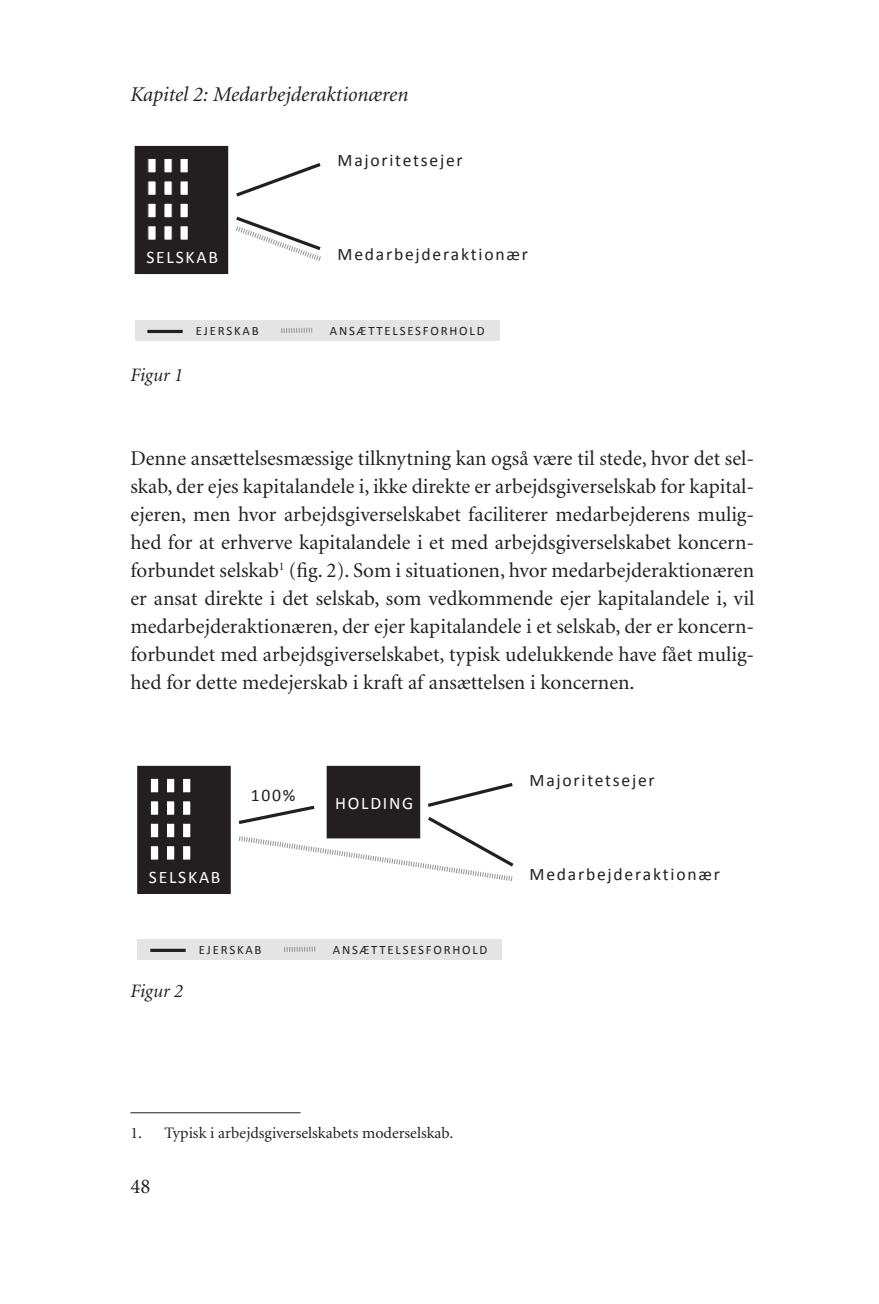
<style>
.page{position:relative;width:879px;height:1304px;background:#fff}
.page>*{position:absolute;margin:0;border:0;box-sizing:border-box;transform-origin:0 0}
.t1{font:35.2px "Calibri";color:#231f20}
.brl{font:21px/28px "Minion";color:#231f20}
.t2{font:italic 21px "Minion";color:#231f20}
.Petit{font:italic 19px "Minion";color:#231f20}
.t3{font:17.6px "Calibri";letter-spacing:.1em;color:#231f20}
.t4{font:17.6px "Calibri";letter-spacing:.1em;color:#fff}
.noter{font:16px "Minion";color:#231f20}
.t5{font:12.8px "Calibri";letter-spacing:.14em;color:#231f20}
</style>
<div class="page">
<hr style="left:130px;top:1112px;width:170px;height:1px;background:#231f20">
<div style="left:135px;top:147px;width:92px;height:126px;background:#231f20"></div>
<div style="left:135px;top:146px;width:93px;height:128px;border:2px solid #231f20"></div>
<div style="left:148px;top:158px;width:8px;height:15px;background:#fff"></div>
<div style="left:147px;top:158px;width:10px;height:16px;border:1px solid #231f20"></div>
<div style="left:148px;top:181px;width:8px;height:14px;background:#fff"></div>
<div style="left:147px;top:180px;width:10px;height:16px;border:1px solid #231f20"></div>
<div style="left:148px;top:203px;width:8px;height:15px;background:#fff"></div>
<div style="left:147px;top:203px;width:10px;height:15px;border:1px solid #231f20"></div>
<div style="left:148px;top:226px;width:8px;height:14px;background:#fff"></div>
<div style="left:147px;top:225px;width:10px;height:16px;border:1px solid #231f20"></div>
<div style="left:164px;top:158px;width:8px;height:15px;background:#fff"></div>
<div style="left:163px;top:158px;width:10px;height:16px;border:1px solid #231f20"></div>
<div style="left:164px;top:181px;width:8px;height:14px;background:#fff"></div>
<div style="left:163px;top:180px;width:10px;height:16px;border:1px solid #231f20"></div>
<div style="left:164px;top:203px;width:8px;height:15px;background:#fff"></div>
<div style="left:163px;top:203px;width:10px;height:15px;border:1px solid #231f20"></div>
<div style="left:164px;top:226px;width:8px;height:14px;background:#fff"></div>
<div style="left:163px;top:225px;width:10px;height:16px;border:1px solid #231f20"></div>
<div style="left:180px;top:158px;width:8px;height:15px;background:#fff"></div>
<div style="left:179px;top:158px;width:10px;height:16px;border:1px solid #231f20"></div>
<div style="left:180px;top:181px;width:8px;height:14px;background:#fff"></div>
<div style="left:179px;top:180px;width:10px;height:16px;border:1px solid #231f20"></div>
<div style="left:180px;top:203px;width:8px;height:15px;background:#fff"></div>
<div style="left:179px;top:203px;width:10px;height:15px;border:1px solid #231f20"></div>
<div style="left:180px;top:226px;width:8px;height:14px;background:#fff"></div>
<div style="left:179px;top:225px;width:10px;height:16px;border:1px solid #231f20"></div>
<svg style="left:236px;top:163px;width:85px;height:34px"></svg>
<svg style="left:236px;top:216px;width:85px;height:45px"></svg>
<div style="left:135px;top:320px;width:364px;height:21px;background:#e5e4e4"></div>
<svg style="left:281px;top:328px;width:31px;height:5px"></svg>
<hr style="left:147px;top:330px;width:36px;height:3px;background:#231f20">
<div style="left:138px;top:939px;width:364px;height:20px;background:#e5e4e4"></div>
<div style="left:327px;top:767px;width:92px;height:71px;background:#231f20"></div>
<div style="left:327px;top:766px;width:93px;height:72px;border:2px solid #231f20"></div>
<div style="left:138px;top:767px;width:92px;height:126px;background:#231f20"></div>
<div style="left:137px;top:766px;width:94px;height:128px;border:2px solid #231f20"></div>
<div style="left:150px;top:778px;width:9px;height:15px;background:#fff"></div>
<div style="left:150px;top:778px;width:9px;height:16px;border:1px solid #231f20"></div>
<div style="left:150px;top:801px;width:9px;height:14px;background:#fff"></div>
<div style="left:150px;top:800px;width:9px;height:16px;border:1px solid #231f20"></div>
<div style="left:150px;top:823px;width:9px;height:15px;background:#fff"></div>
<div style="left:150px;top:822px;width:9px;height:16px;border:1px solid #231f20"></div>
<div style="left:150px;top:846px;width:9px;height:14px;background:#fff"></div>
<div style="left:150px;top:845px;width:9px;height:16px;border:1px solid #231f20"></div>
<div style="left:166px;top:778px;width:9px;height:15px;background:#fff"></div>
<div style="left:166px;top:778px;width:9px;height:16px;border:1px solid #231f20"></div>
<div style="left:166px;top:801px;width:9px;height:14px;background:#fff"></div>
<div style="left:166px;top:800px;width:9px;height:16px;border:1px solid #231f20"></div>
<div style="left:166px;top:823px;width:9px;height:15px;background:#fff"></div>
<div style="left:166px;top:822px;width:9px;height:16px;border:1px solid #231f20"></div>
<div style="left:166px;top:846px;width:9px;height:14px;background:#fff"></div>
<div style="left:166px;top:845px;width:9px;height:16px;border:1px solid #231f20"></div>
<div style="left:182px;top:778px;width:9px;height:15px;background:#fff"></div>
<div style="left:182px;top:778px;width:10px;height:16px;border:1px solid #231f20"></div>
<div style="left:182px;top:801px;width:9px;height:14px;background:#fff"></div>
<div style="left:182px;top:800px;width:10px;height:16px;border:1px solid #231f20"></div>
<div style="left:182px;top:823px;width:9px;height:15px;background:#fff"></div>
<div style="left:182px;top:822px;width:10px;height:16px;border:1px solid #231f20"></div>
<div style="left:182px;top:846px;width:9px;height:14px;background:#fff"></div>
<div style="left:182px;top:845px;width:10px;height:16px;border:1px solid #231f20"></div>
<svg style="left:284px;top:947px;width:31px;height:5px"></svg>
<svg style="left:238px;top:781px;width:276px;height:101px"></svg>
<hr style="left:150px;top:949px;width:36px;height:3px;background:#231f20">
<p class="t1" style="left:135px;top:67px;width:96px">FIG. 1</p>
<p class="t2" style="left:130px;top:84px;width:279px">Kapitel 2: Medarbejderaktionæren</p>
<p class="t4" style="left:146px;top:246px;width:73px">SELSKAB</p>
<p class="t3" style="left:338px;top:149px;width:127px">Majoritetsejer</p>
<p class="t3" style="left:338px;top:243px;width:192px">Medarbejderaktionær</p>
<p class="Petit" style="left:130px;top:366px;width:54px">Figur 1</p>
<p class="t5" style="left:196px;top:323px;width:64px">EJERSKAB</p>
<p class="t5" style="left:330px;top:323px;width:156px">ANSÆTTELSESFORHOLD</p>
<p class="brl" style="left:130px;top:445px;width:625px">Denne ansættelsesmæssige tilknytning kan også være til stede, hvor det sel&shy;skab, der ejes kapitalandele i, ikke direkte er arbejdsgiverselskab for kapital&shy;ejeren, men hvor arbejdsgiverselskabet faciliterer medarbejderens mulig&shy;hed for at erhverve kapitalandele i et med arbejdsgiverselskabet koncern&shy;forbundet selskab<sup>1</sup> (fig. 2). Som i situationen, hvor medarbejderaktionæren er ansat direkte i det selskab, som vedkommende ejer kapitalandele i, vil medarbejderaktionæren, der ejer kapitalandele i et selskab, der er koncern&shy;forbundet med arbejdsgiverselskabet, typisk udelukkende have fået mulig&shy;hed for dette medejerskab i kraft af ansættelsen i koncernen.</p>
<p class="t4" style="left:149px;top:866px;width:73px">SELSKAB</p>
<p class="t3" style="left:251px;top:784px;width:46px">100%</p>
<p class="t4" style="left:335px;top:792px;width:80px">HOLDING</p>
<p class="Petit" style="left:130px;top:982px;width:54px">Figur 2</p>
<p class="t5" style="left:199px;top:941px;width:64px">EJERSKAB</p>
<p class="t5" style="left:333px;top:941px;width:156px">ANSÆTTELSESFORHOLD</p>
<p class="t3" style="left:529px;top:769px;width:127px">Majoritetsejer</p>
<p class="t3" style="left:529px;top:863px;width:192px">Medarbejderaktionær</p>
<p class="noter" style="left:130px;top:1125px;width:324px">1. Typisk i arbejdsgiverselskabets moderselskab.</p>
<p class="brl" style="left:130px;top:1173px;width:22px">48</p>
</div>
